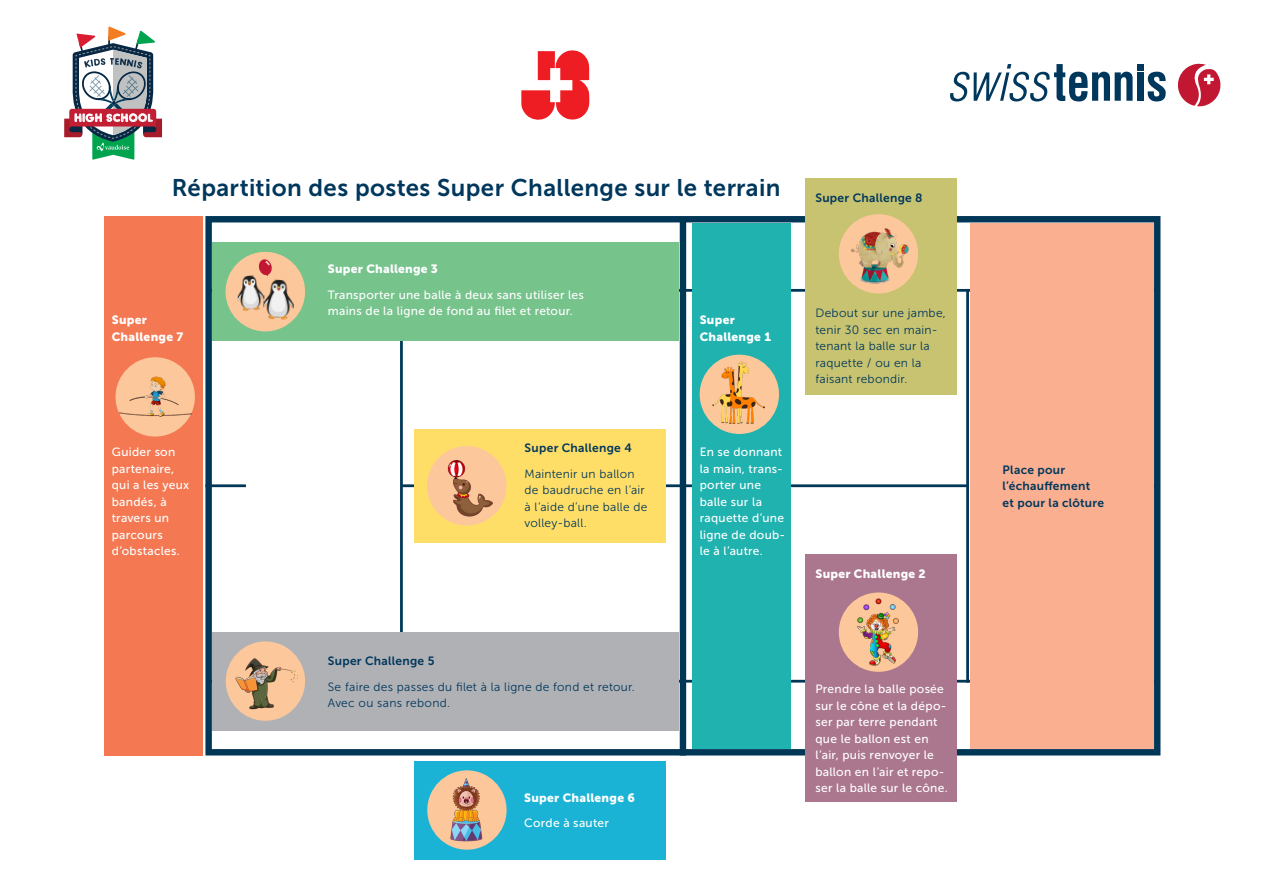
<style>
.page{position:relative;width:1263px;height:893px;background:#fff}
.page>*{position:absolute;margin:0;border:0;box-sizing:border-box;transform-origin:0 0}
.Lead{font:24px "Museo Sans 700";letter-spacing:.015em;color:#00375c}
.Lauftext{font:12px/16.5px "Museo Sans 500";letter-spacing:.025em;color:#fff}
.Lauftext-2{font:12px/16.5px "Museo Sans 300";letter-spacing:.02em;color:#00375c}
.Lauftext-3{font:12px/16.5px "Museo Sans 700";letter-spacing:.025em;color:#00375c}
.Lauftext-4{font:12px "Museo Sans 900";letter-spacing:.025em;color:#fff}
.t1{font:10.5px "CA Postal";letter-spacing:.05em;color:#fff}
</style>
<div class="page">
<div style="left:205px;top:216px;width:955px;height:539px;border:6px solid #003757"></div>
<div style="left:680px;top:219px;width:6px;height:536px;background:#003757"></div>
<hr style="left:1117px;top:484px;width:40px;height:3px;background:#003757">
<hr style="left:205px;top:484px;width:41px;height:3px;background:#003757">
<hr style="left:401px;top:484px;width:568px;height:3px;background:#003757">
<hr style="left:210px;top:680px;width:947px;height:3px;background:#003757">
<hr style="left:210px;top:289px;width:947px;height:3px;background:#003757">
<hr style="left:400px;top:289px;width:3px;height:394px;background:#003757">
<hr style="left:966px;top:289px;width:3px;height:394px;background:#003757">
<div style="left:805px;top:178px;width:151px;height:216px;background:#c8c371"></div>
<div style="left:839px;top:214px;width:79px;height:79px;background:#fcc89b;border-radius:50%"></div>
<img style="left:848px;top:228px;width:62px;height:57px">
<div style="left:692px;top:223px;width:99px;height:525px;background:#1fb2af"></div>
<div style="left:700px;top:355px;width:79px;height:79px;background:#fcc89b;border-radius:50%"></div>
<img style="left:712px;top:361px;width:53px;height:63px">
<div style="left:805px;top:554px;width:151px;height:248px;background:#aa778e"></div>
<div style="left:839px;top:592px;width:79px;height:80px;background:#fcc89b;border-radius:50%"></div>
<img style="left:858px;top:599px;width:40px;height:66px">
<div style="left:213px;top:242px;width:466px;height:99px;background:#76c38c"></div>
<div style="left:226px;top:252px;width:79px;height:79px;background:#fcc89b;border-radius:50%"></div>
<img style="left:237px;top:275px;width:26px;height:36px">
<img style="left:263px;top:279px;width:32px;height:41px">
<svg style="left:258px;top:259px;width:14px;height:17px"></svg>
<div style="left:414px;top:429px;width:252px;height:113px;background:#ffde68"></div>
<div style="left:427px;top:446px;width:80px;height:79px;background:#fcc89b;border-radius:50%"></div>
<img style="left:447px;top:460px;width:46px;height:57px">
<div style="left:213px;top:632px;width:466px;height:98px;background:#b0b1b5"></div>
<div style="left:226px;top:641px;width:79px;height:80px;background:#fcc89b;border-radius:50%"></div>
<img style="left:229px;top:646px;width:73px;height:71px">
<div style="left:414px;top:761px;width:252px;height:98px;background:#1ab3d5"></div>
<div style="left:427px;top:770px;width:80px;height:80px;background:#fcc89b;border-radius:50%"></div>
<img style="left:450px;top:778px;width:33px;height:64px">
<div style="left:105px;top:216px;width:98px;height:539px;background:#f47953"></div>
<div style="left:116px;top:357px;width:79px;height:80px;background:#fcc89b;border-radius:50%"></div>
<img style="left:119px;top:373px;width:72px;height:62px">
<div style="left:970px;top:223px;width:183px;height:525px;background:#f9af90"></div>
<svg style="left:950px;top:64px;width:216px;height:38px"></svg>
<svg style="left:1178px;top:64px;width:42px;height:42px"></svg>
<svg style="left:64px;top:27px;width:98px;height:133px"></svg>
<svg style="left:521px;top:50px;width:68px;height:70px"></svg>
<p class="t1" style="left:74px;top:109px;width:80px">HIGH SCHOOL</p>
<p class="Lead" style="left:172px;top:175px;width:610px">Répartition des postes Super Challenge sur le terrain</p>
<p class="Lauftext-4" style="left:112px;top:313px;width:37px">Super</p>
<p class="Lauftext-4" style="left:112px;top:330px;width:73px">Challenge 7</p>
<p class="Lauftext" style="left:112px;top:444px;width:79px">Guider son partenaire, qui a les yeux bandés, à travers un parcours d’obstacles.</p>
<p class="Lauftext-4" style="left:328px;top:262px;width:112px">Super Challenge 3</p>
<p class="Lauftext" style="left:328px;top:286px;width:258px">Transporter une balle à deux sans utiliser les mains de la ligne de fond au filet et retour.</p>
<p class="Lauftext-3" style="left:524px;top:440px;width:109px">Super Challenge 4</p>
<p class="Lauftext-2" style="left:524px;top:465px;width:124px">Maintenir un ballon de baudruche en l’air à l’aide d’une balle de volley-ball.</p>
<p class="Lauftext-3" style="left:328px;top:653px;width:108px">Super Challenge 5</p>
<p class="Lauftext-2" style="left:328px;top:679px;width:309px">Se faire des passes du filet à la ligne de fond et retour.<br>Avec ou sans rebond.</p>
<p class="Lauftext-4" style="left:524px;top:791px;width:112px">Super Challenge 6</p>
<p class="Lauftext" style="left:524px;top:815px;width:86px">Corde à sauter</p>
<p class="Lauftext-4" style="left:700px;top:313px;width:37px">Super</p>
<p class="Lauftext-4" style="left:700px;top:330px;width:73px">Challenge 1</p>
<p class="Lauftext" style="left:700px;top:444px;width:87px">En se donnant la main, trans&shy;porter une balle sur la raquette d’une ligne de doub&shy;le à l’autre.</p>
<p class="Lauftext-3" style="left:815px;top:189px;width:109px">Super Challenge 8</p>
<p class="Lauftext-2" style="left:815px;top:305px;width:132px">Debout sur une jambe, tenir 30 sec en main&shy;tenant la balle sur la raquette / ou en la faisant rebondir.</p>
<p class="Lauftext-4" style="left:815px;top:567px;width:112px">Super Challenge 2</p>
<p class="Lauftext" style="left:815px;top:681px;width:134px">Prendre la balle posée sur le cône et la dépo&shy;ser par terre pendant que le ballon est en l’air, puis renvoyer le ballon en l’air et repo&shy;ser la balle sur le cône.</p>
<p class="Lauftext-3" style="left:1003px;top:461px;width:89px">Place pour l’échauffement</p>
<p class="Lauftext-3" style="left:1003px;top:494px;width:103px">et pour la clôture</p>
</div>
